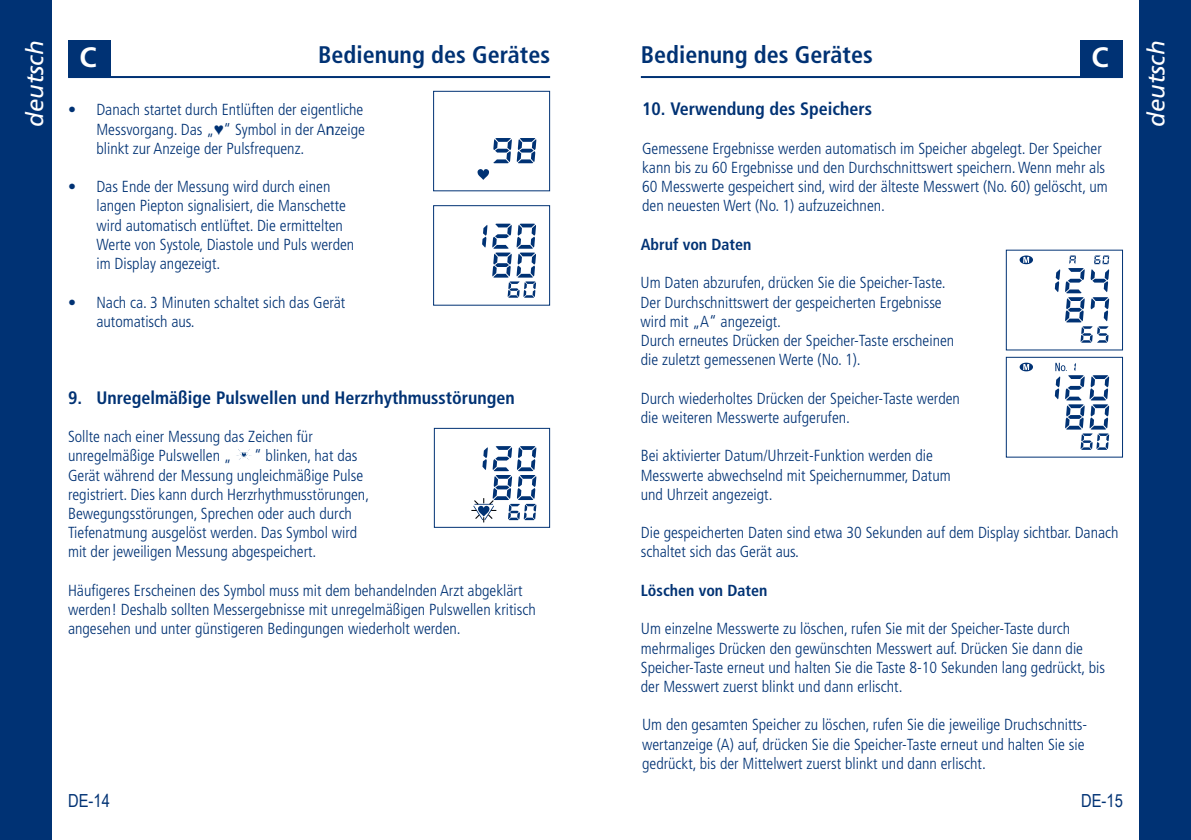
<style>
.page{position:relative;width:1191px;height:840px;background:#fff}
.page>*{position:absolute;margin:0;border:0;box-sizing:border-box;transform-origin:0 0}
.t1{font:700 28px "Frutiger LT Std";color:#fff}
.t2{font:700 condensed 24px "Frutiger LT Std";color:#003274}
.t3{font:italic 24px "Frutiger LT Std";color:#fff}
.t4{font:700 condensed 18px "Frutiger LT Std";color:#003274}
.t5{font:18px "Arial Narrow";color:#003274}
.t6{font:300 condensed 16px/19.2px "Frutiger LT Std";color:#003274}
.t7{font:700 condensed 16px "Frutiger LT Std";color:#003274}
.s1{font-family:"Arial";font-weight:400;font-stretch:normal}
</style>
<div class="page">
<hr style="left:68px;top:76px;width:482px;height:2px;background:#003274">
<hr style="left:641px;top:76px;width:482px;height:2px;background:#003274">
<div style="left:0;top:0;width:51px;height:839px;background:#003274"></div>
<div style="left:68px;top:40px;width:43px;height:37px;background:#003274"></div>
<div style="left:1140px;top:0;width:51px;height:839px;background:#003274"></div>
<div style="left:1080px;top:40px;width:43px;height:37px;background:#003274"></div>
<svg style="left:471px;top:446px;width:65px;height:76px"></svg>
<div style="left:434px;top:427px;width:116px;height:100px;border:1px solid #003274"></div>
<svg style="left:482px;top:223px;width:54px;height:74px"></svg>
<div style="left:433px;top:205px;width:117px;height:100px;border:1px solid #003274"></div>
<svg style="left:493px;top:138px;width:43px;height:25px"></svg>
<svg style="left:477px;top:169px;width:12px;height:11px"></svg>
<div style="left:433px;top:91px;width:117px;height:100px;border:1px solid #003274"></div>
<img style="left:236px;top:449px;width:16px;height:11px">
<svg style="left:1019px;top:255px;width:14px;height:9px"></svg>
<svg style="left:1054px;top:255px;width:55px;height:87px"></svg>
<div style="left:1006px;top:249px;width:117px;height:101px;border:1px solid #003274"></div>
<svg style="left:1019px;top:362px;width:14px;height:9px"></svg>
<svg style="left:1054px;top:362px;width:55px;height:87px"></svg>
<div style="left:1006px;top:357px;width:117px;height:100px;border:1px solid #003274"></div>
<h2 class="t3" style="left:21px;top:127px;width:88px;rotate:-90deg">deutsch</h2>
<h1 class="t1" style="left:79px;top:41px;width:19px">C</h1>
<h2 class="t2" style="left:318px;top:41px;width:233px">Bedienung des Gerätes</h2>
<h2 class="t2" style="left:641px;top:41px;width:233px">Bedienung des Gerätes</h2>
<h1 class="t1" style="left:1091px;top:41px;width:19px">C</h1>
<p class="t4" style="left:642px;top:98px;width:231px">10. Verwendung des Speichers</p>
<p class="t6" style="left:642px;top:139px;width:467px">Gemessene Ergebnisse werden automatisch im Speicher abgelegt. Der Speicher kann bis zu 60 Ergebnisse und den Durchschnittswert speichern. Wenn mehr als 60 Messwerte gespeichert sind, wird der älteste Messwert (No. 60) gelöscht, um den neuesten Wert (No. 1) aufzuzeichnen.</p>
<p class="t6" style="left:96px;top:100px;width:270px;text-align:justify;text-indent:-28px">• Danach startet durch Entlüften der eigentliche Messvorgang. Das „<span class="s1">♥</span>“ Symbol in der A<span class="s1">n</span>zeige blinkt zur Anzeige der Pulsfrequenz.</p>
<p class="t6" style="left:96px;top:177px;width:259px;text-indent:-28px">• Das Ende der Messung wird durch einen langen Piepton signalisiert, die Manschette wird automatisch entlüftet. Die ermittelten Werte von Systole, Diastole und Puls werden im Display angezeigt.</p>
<p class="t6" style="left:96px;top:292px;width:250px;text-indent:-28px">• Nach ca. 3 Minuten schaltet sich das Gerät automatisch aus.</p>
<p class="t7" style="left:641px;top:235px;width:112px">Abruf von Daten</p>
<p class="t6" style="left:640px;top:273px;width:306px">Um Daten abzurufen, drücken Sie die Speicher-Taste.<br>Der Durchschnittswert der gespeicherten Ergebnisse wird mit „A“ angezeigt.</p>
<p class="t4" style="left:68px;top:386px;width:448px">9. Unregelmäßige Pulswellen und Herzrhythmusstörungen</p>
<p class="t6" style="left:68px;top:427px;width:246px">Sollte nach einer Messung das Zeichen für unregelmäßige Pulswellen „</p>
<p class="t6" style="left:68px;top:446px;width:303px;text-indent:186px">“ blinken, hat das Gerät während der Messung ungleichmäßige Pulse registriert. Dies kann durch Herzrhythmusstörungen, Bewegungsstörungen, Sprechen oder auch durch Tiefenatmung ausgelöst werden. Das Symbol wird mit der jeweiligen Messung abgespeichert.</p>
<p class="t6" style="left:68px;top:580px;width:469px">Häufigeres Erscheinen des Symbol muss mit dem behandelnden Arzt abgeklärt werden! Deshalb sollten Messergebnisse mit unregelmäßigen Pulswellen kritisch angesehen und unter günstigeren Bedingungen wiederholt werden.</p>
<p class="t6" style="left:641px;top:331px;width:315px">Durch erneutes Drücken der Speicher-Taste erscheinen die zuletzt gemessenen Werte (No. 1).</p>
<p class="t6" style="left:641px;top:388px;width:320px">Durch wiederholtes Drücken der Speicher-Taste werden die weiteren Messwerte aufgerufen.</p>
<p class="t6" style="left:640px;top:446px;width:311px">Bei aktivierter Datum/Uhrzeit-Funktion werden die<br>Messwerte abwechselnd mit Speichernummer, Datum und Uhrzeit angezeigt.</p>
<p class="t6" style="left:641px;top:523px;width:479px">Die gespeicherten Daten sind etwa 30 Sekunden auf dem Display sichtbar. Danach schaltet sich das Gerät aus.</p>
<p class="t7" style="left:641px;top:580px;width:128px">Löschen von Daten</p>
<p class="t6" style="left:641px;top:619px;width:466px">Um einzelne Messwerte zu löschen, rufen Sie mit der Speicher-Taste durch mehrmaliges Drücken den gewünschten Messwert auf. Drücken Sie dann die Speicher-Taste erneut und halten Sie die Taste 8-10 Sekunden lang gedrückt, bis der Messwert zuerst blinkt und dann erlischt.</p>
<p class="t6" style="left:642px;top:715px;width:447px">Um den gesamten Speicher zu löschen, rufen Sie die jeweilige Druchschnitts&shy;wertanzeige (A) auf, drücken Sie die Speicher-Taste erneut und halten Sie sie gedrückt, bis der Mittelwert zuerst blinkt und dann erlischt.</p>
<p class="t5" style="left:68px;top:787px;width:43px">DE-14</p>
<p class="t5" style="left:1081px;top:787px;width:43px">DE-15</p>
<h2 class="t3" style="left:1142px;top:127px;width:88px;rotate:-90deg">deutsch</h2>
</div>
